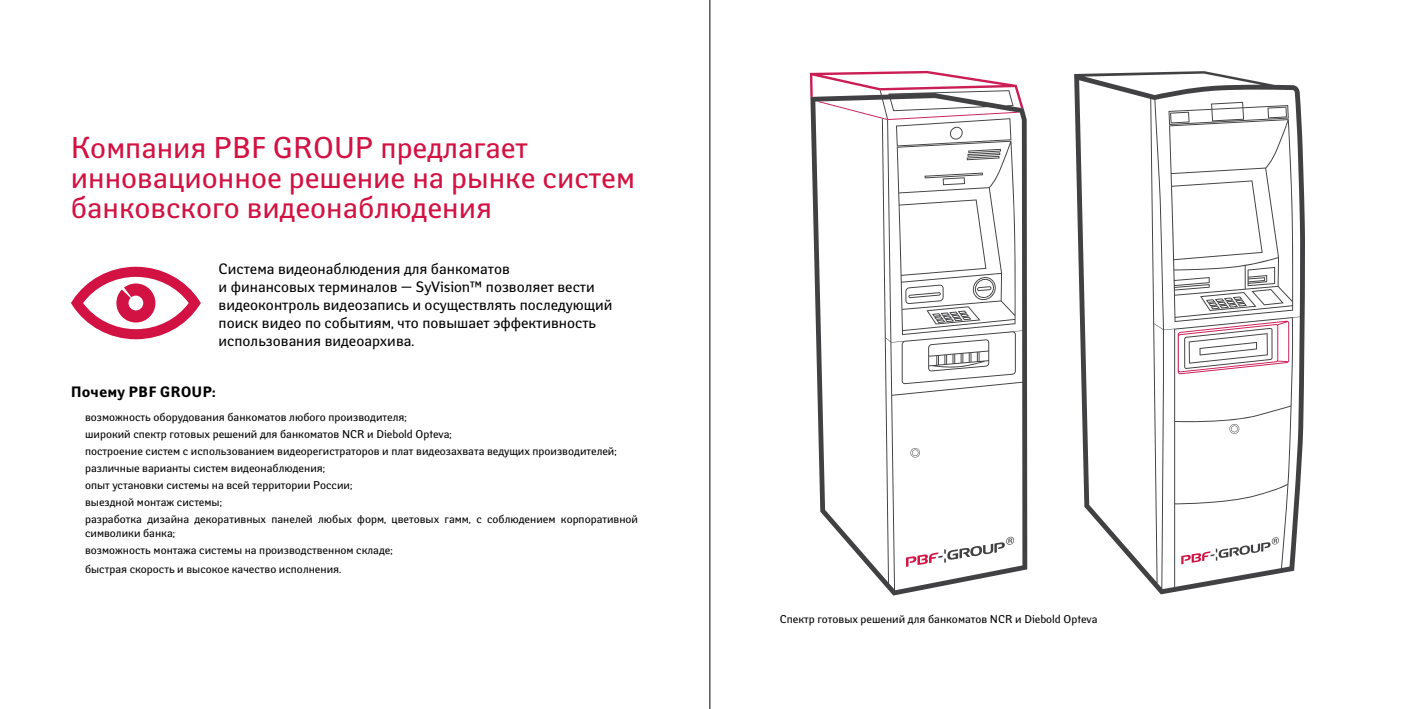
<style>
.page{position:relative;width:1418px;height:709px;background:#fff}
.page>*{position:absolute;margin:0;border:0;box-sizing:border-box;transform-origin:0 0}
.t1{font:30px/30px "Yanus C";color:#d21242}
.t2{font:15px/18px "Yanus C";color:#000}
.t3{font:700 15px "Yanus C";color:#000}
.t4{font:11.25px/17px "Yanus C";color:#000}
</style>
<div class="page">
<svg style="left:71px;top:267px;width:130px;height:72px"></svg>
<hr style="left:709px;top:0;width:1px;height:709px;background:#000">
<svg style="left:1074px;top:71px;width:231px;height:523px"></svg>
<svg style="left:1229px;top:424px;width:10px;height:10px"></svg>
<svg style="left:1168px;top:102px;width:125px;height:272px"></svg>
<svg style="left:810px;top:71px;width:209px;height:19px"></svg>
<svg style="left:810px;top:90px;width:217px;height:505px"></svg>
<h1 class="t1" style="left:71px;top:133px;width:565px">Компания PBF GROUP предлагает инновационное решение на рынке систем банковского видеонаблюдения</h1>
<h2 class="t2" style="left:219px;top:260px;width:395px">Система видеонаблюдения для банкоматов<br>и финансовых терминалов — SyVision™ позволяет вести видеоконтроль видеозапись и осуществлять последующий поиск видео по событиям, что повышает эффективность использования видеоархива.</h2>
<h2 class="t3" style="left:71px;top:383px;width:146px">Почему PBF GROUP:</h2>
<p class="t4" style="left:85px;top:408px;width:554px">возможность оборудования банкоматов любого производителя;<br>широкий спектр готовых решений для банкоматов NCR и Diebold Opteva;<br>построение систем с использованием видеорегистраторов и плат видеозахвата ведущих производителей; различные варианты систем видеонаблюдения;<br>опыт установки системы на всей территории России;<br>выездной монтаж системы;<br>разработка дизайна декоративных панелей любых форм, цветовых гамм, с соблюдением корпоративной</p>
<p class="t4" style="left:85px;top:524px;width:309px">символики банка;<br>возможность монтажа системы на производственном складе;</p>
<p class="t4" style="left:85px;top:560px;width:258px">быстрая скорость и высокое качество исполнения.</p>
<p class="t4" style="left:780px;top:610px;width:319px">Спектр готовых решений для банкоматов NCR и Diebold Opteva</p>
</div>
